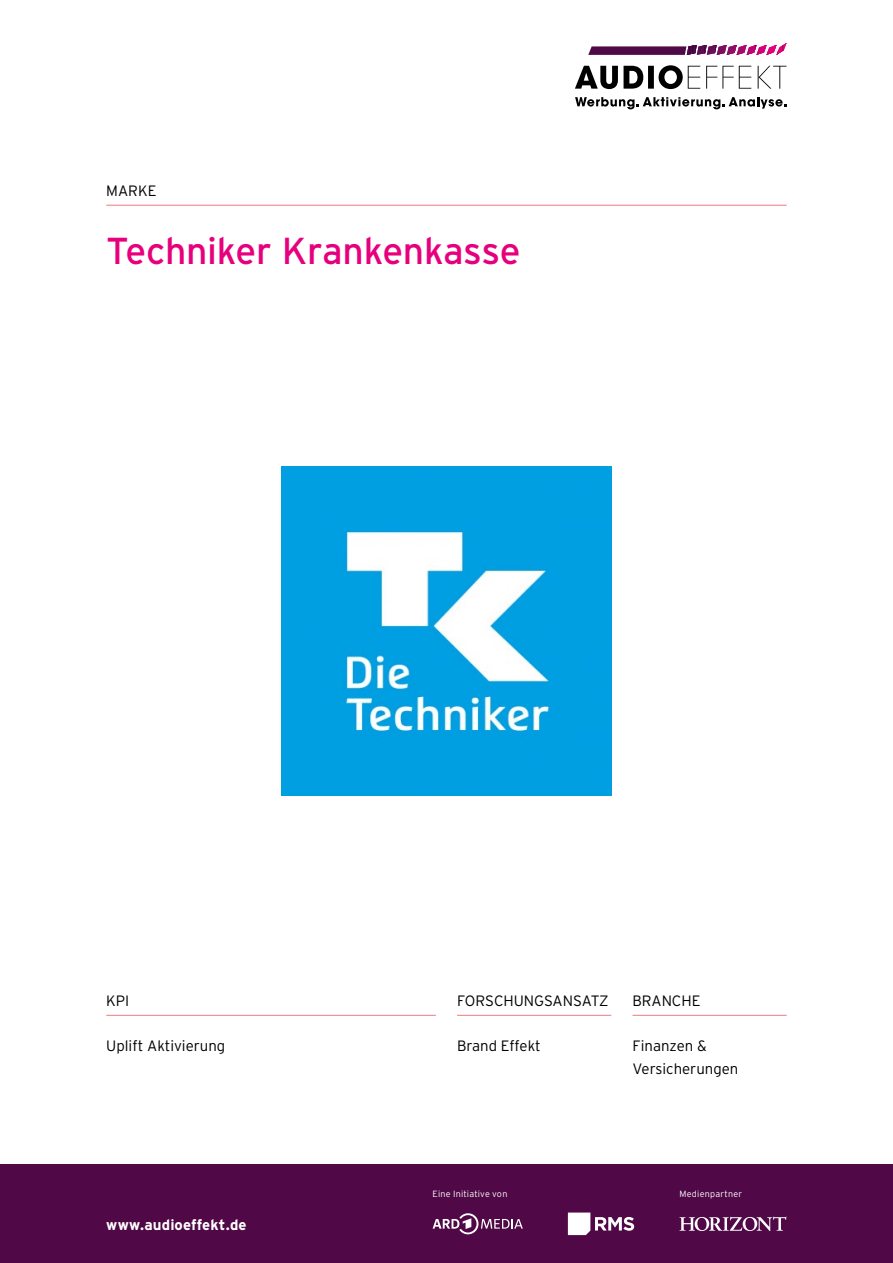
<style>
.page{position:relative;width:893px;height:1263px;background:#fff}
.page>*{position:absolute;margin:0;border:0;box-sizing:border-box;transform-origin:0 0}
.t1{font:37.5px "Interstate";letter-spacing:-.01em;color:#e6007d}
.t2{font:300 15px/22.5px "Interstate";color:#000}
.t3{font:700 15px "Interstate";letter-spacing:.01em;color:#fff}
.t4{font:300 9px "Interstate";letter-spacing:.025em;color:#fff}
</style>
<div class="page">
<svg style="left:588px;top:43px;width:198px;height:12px"></svg>
<svg style="left:575px;top:65px;width:211px;height:24px"></svg>
<svg style="left:575px;top:97px;width:211px;height:12px"></svg>
<div style="left:0;top:1164px;width:893px;height:99px;background:#500847"></div>
<hr style="left:106px;top:1015px;width:330px;height:1px;background:#ef787e">
<hr style="left:457px;top:1015px;width:154px;height:1px;background:#ef787e">
<hr style="left:632px;top:1015px;width:155px;height:1px;background:#ef787e">
<img style="left:282px;top:466px;width:329px;height:330px">
<hr style="left:106px;top:205px;width:681px;height:1px;background:#ef787e">
<svg style="left:679px;top:1216px;width:107px;height:15px"></svg>
<svg style="left:568px;top:1212px;width:66px;height:23px"></svg>
<svg style="left:433px;top:1213px;width:90px;height:21px"></svg>
<p class="t2" style="left:106px;top:180px;width:52px">MARKE</p>
<h1 class="t1" style="left:106px;top:230px;width:416px">Techniker Krankenkasse</h1>
<p class="t2" style="left:106px;top:990px;width:24px">KPI</p>
<p class="t2" style="left:106px;top:1035px;width:120px">Uplift Aktivierung</p>
<p class="t2" style="left:457px;top:990px;width:153px">FORSCHUNGSANSATZ</p>
<p class="t2" style="left:457px;top:1035px;width:85px">Brand Effekt</p>
<p class="t2" style="left:632px;top:990px;width:69px">BRANCHE</p>
<p class="t2" style="left:632px;top:1035px;width:107px">Finanzen &amp;<br>Versicherungen</p>
<p class="t3" style="left:106px;top:1216px;width:142px">www.audioeffekt.de</p>
<p class="t4" style="left:433px;top:1189px;width:76px">Eine Initiative von</p>
<p class="t4" style="left:679px;top:1189px;width:64px">Medienpartner</p>
</div>
